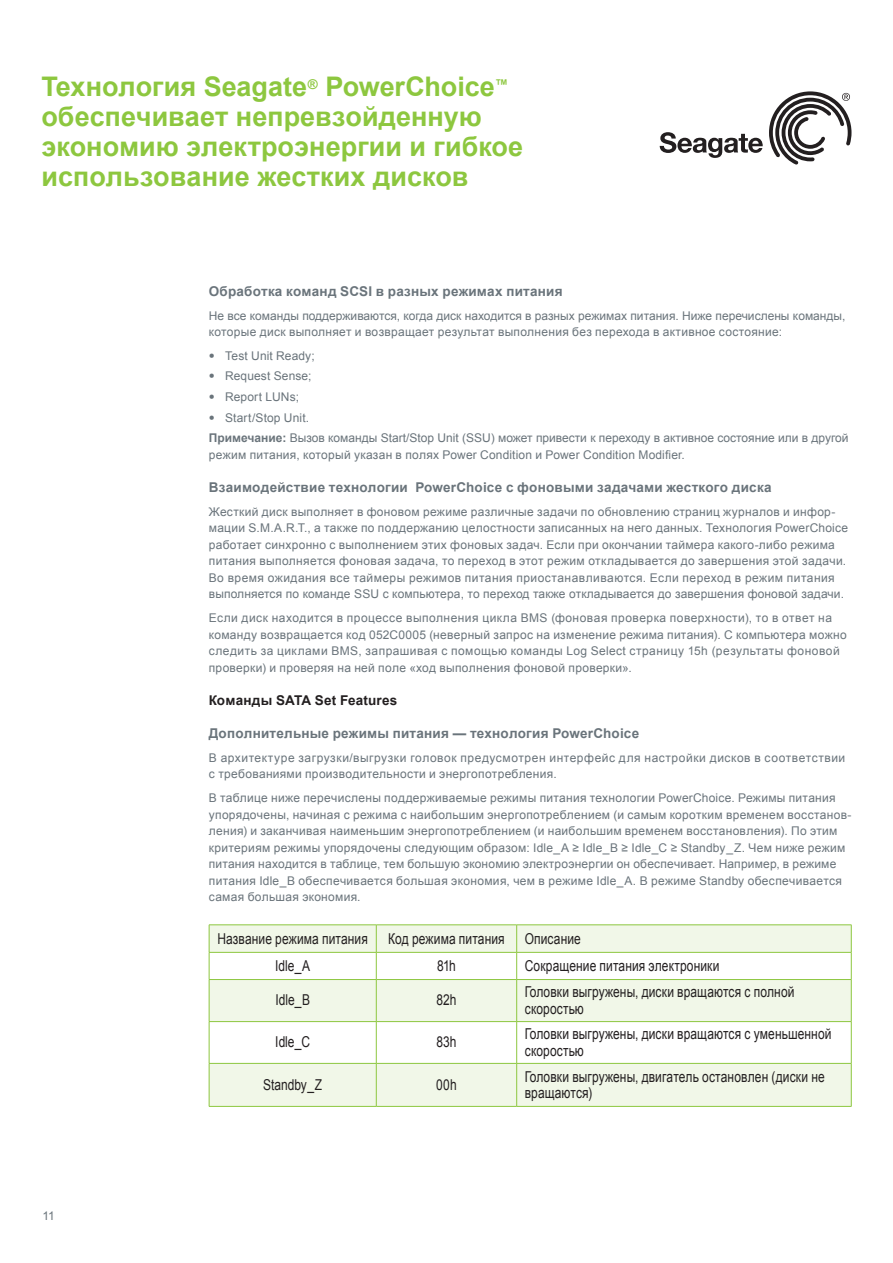
<style>
.page{position:relative;width:893px;height:1263px;background:#fff}
.page>*{position:absolute;margin:0;border:0;box-sizing:border-box;transform-origin:0 0}
.t1{font:700 27px/30px "Arial";color:#8dc73f}
.t2{font:15px/16.5px "Arial";letter-spacing:.01em;color:#231f20;scale:.8 1}
.t3{font:700 13.5px "Arial";letter-spacing:.015em;color:#6a747b}
.t4{font:700 13.5px "Arial";letter-spacing:.015em;color:#231f20}
.t5{font:12px/16.5px "Arial";letter-spacing:.025em;color:#6a747b}
.t6{font:12px/16.5px "Arial";color:#6a747b}
.s1{font-family:"Helvetica Neue"}
.s2{font-weight:700}
</style>
<div class="page">
<svg style="left:210px;top:925px;width:641px;height:181px;fill:#f1f7e8"></svg>
<svg style="left:209px;top:925px;width:1px;height:54px"></svg>
<svg style="left:376px;top:925px;width:1px;height:54px"></svg>
<svg style="left:516px;top:925px;width:1px;height:54px"></svg>
<svg style="left:851px;top:925px;width:1px;height:54px"></svg>
<hr style="left:209px;top:924px;width:167px;height:1px;background:#8dc73f">
<hr style="left:376px;top:924px;width:141px;height:1px;background:#8dc73f">
<hr style="left:517px;top:924px;width:334px;height:1px;background:#8dc73f">
<hr style="left:209px;top:952px;width:167px;height:1px;background:#8dc73f">
<hr style="left:376px;top:952px;width:141px;height:1px;background:#8dc73f">
<hr style="left:517px;top:952px;width:334px;height:1px;background:#8dc73f">
<hr style="left:209px;top:980px;width:1px;height:41px;background:#8dc73f">
<hr style="left:209px;top:1022px;width:1px;height:41px;background:#8dc73f">
<hr style="left:209px;top:1064px;width:1px;height:42px;background:#8dc73f">
<hr style="left:209px;top:979px;width:167px;height:1px;background:#8dc73f">
<hr style="left:209px;top:1021px;width:167px;height:1px;background:#8dc73f">
<hr style="left:209px;top:1063px;width:167px;height:1px;background:#8dc73f">
<hr style="left:376px;top:980px;width:1px;height:41px;background:#8dc73f">
<hr style="left:376px;top:1022px;width:1px;height:41px;background:#8dc73f">
<hr style="left:376px;top:1064px;width:1px;height:42px;background:#8dc73f">
<hr style="left:376px;top:979px;width:141px;height:1px;background:#8dc73f">
<hr style="left:517px;top:979px;width:334px;height:1px;background:#8dc73f">
<hr style="left:376px;top:1021px;width:141px;height:1px;background:#8dc73f">
<hr style="left:517px;top:1021px;width:334px;height:1px;background:#8dc73f">
<hr style="left:376px;top:1063px;width:141px;height:1px;background:#8dc73f">
<hr style="left:517px;top:1063px;width:334px;height:1px;background:#8dc73f">
<hr style="left:209px;top:1106px;width:167px;height:1px;background:#8dc73f">
<hr style="left:516px;top:980px;width:1px;height:41px;background:#8dc73f">
<hr style="left:851px;top:980px;width:1px;height:41px;background:#8dc73f">
<hr style="left:516px;top:1022px;width:1px;height:41px;background:#8dc73f">
<hr style="left:851px;top:1022px;width:1px;height:41px;background:#8dc73f">
<hr style="left:516px;top:1064px;width:1px;height:42px;background:#8dc73f">
<hr style="left:851px;top:1064px;width:1px;height:42px;background:#8dc73f">
<hr style="left:376px;top:1106px;width:141px;height:1px;background:#8dc73f">
<hr style="left:517px;top:1106px;width:334px;height:1px;background:#8dc73f">
<svg style="left:660px;top:132px;width:103px;height:26px"></svg>
<svg style="left:769px;top:91px;width:82px;height:74px"></svg>
<h1 class="t1" style="left:41px;top:73px;width:483px">Технология Seagate<sup>®</sup> PowerChoice<sup>™ </sup>обеспечивает непревзойденную экономию электроэнергии и гибкое использование жестких дисков</h1>
<p class="t3" style="left:209px;top:282px;width:355px">Обработка команд SCSI в разных режимах питания</p>
<p class="t6" style="left:209px;top:307px;width:638px">Не все команды поддерживаются, когда диск находится в разных режимах питания. Ниже перечислены команды, которые диск выполняет и возвращает результат выполнения без перехода в активное состояние:</p>
<p class="t5" style="left:209px;top:348px;width:107px"><span class="s1">•</span> Test Unit Ready;</p>
<p class="t5" style="left:209px;top:368px;width:104px"><span class="s1">•</span> Request Sense;</p>
<p class="t5" style="left:209px;top:388px;width:92px"><span class="s1">•</span> Report LUNs;</p>
<p class="t6" style="left:209px;top:408px;width:641px;line-height:20.2px"><span class="s1">•</span> Start/Stop Unit.<br><span class="s2">Примечание:</span> Вызов команды Start/Stop Unit (SSU) может привести к переходу в активное состояние или в другой</p>
<p class="t5" style="left:209px;top:446px;width:478px">режим питания, который указан в полях Power Condition и Power Condition Modifier.</p>
<p class="t3" style="left:209px;top:478px;width:564px">Взаимодействие технологии PowerChoice с фоновыми задачами жесткого диска</p>
<p class="t5" style="left:209px;top:503px;width:641px">Жесткий диск выполняет в фоновом режиме различные задачи по обновлению страниц журналов и инфор&shy;мации S.M.A.R.T., а также по поддержанию целостности записанных на него данных. Технология PowerChoice работает синхронно с выполнением этих фоновых задач. Если при окончании таймера какого-либо режима питания выполняется фоновая задача, то переход в этот режим откладывается до завершения этой задачи.<br>Во время ожидания все таймеры режимов питания приостанавливаются. Если переход в режим питания выполняется по команде SSU с компьютера, то переход также откладывается до завершения фоновой задачи.</p>
<p class="t5" style="left:209px;top:610px;width:639px">Если диск находится в процессе выполнения цикла BMS (фоновая проверка поверхности), то в ответ на команду возвращается код 052C0005 (неверный запрос на изменение режима питания). С компьютера можно следить за циклами BMS, запрашивая с помощью команды Log Select страницу 15h (результаты фоновой проверки) и проверяя на ней поле «ход выполнения фоновой проверки».</p>
<p class="t4" style="left:209px;top:691px;width:190px">Команды SATA Set Features</p>
<p class="t3" style="left:209px;top:724px;width:432px">Дополнительные режимы питания — технология PowerChoice</p>
<p class="t5" style="left:209px;top:749px;width:638px">В архитектуре загрузки/выгрузки головок предусмотрен интерфейс для настройки дисков в соответствии с требованиями производительности и энергопотребления.</p>
<p class="t5" style="left:209px;top:790px;width:644px">В таблице ниже перечислены поддерживаемые режимы питания технологии PowerChoice. Режимы питания упорядочены, начиная с режима с наибольшим энергопотреблением (и самым коротким временем восстанов&shy;ления) и заканчивая наименьшим энергопотреблением (и наибольшим временем восстановления). По этим критериям режимы упорядочены следующим образом: Idle_A ≥ Idle_B ≥ Idle_C ≥ Standby_Z. Чем ниже режим питания находится в таблице, тем большую экономию электроэнергии он обеспечивает. Например, в режиме питания Idle_B обеспечивается большая экономия, чем в режиме Idle_A. В режиме Standby обеспечивается самая большая экономия.</p>
<p class="t5" style="left:43px;top:1208px;width:14px">11</p>
<p class="t2" style="left:217px;top:930px;width:189px">Название режима питания</p>
<p class="t2" style="left:388px;top:930px;width:147px">Код режима питания</p>
<p class="t2" style="left:525px;top:930px;width:72px">Описание</p>
<p class="t2" style="left:275px;top:957px;width:45px">Idle_A</p>
<p class="t2" style="left:437px;top:957px;width:25px">81h</p>
<p class="t2" style="left:525px;top:957px;width:245px">Сокращение питания электроники</p>
<p class="t2" style="left:275px;top:992px;width:45px">Idle_B</p>
<p class="t2" style="left:437px;top:992px;width:26px">82h</p>
<p class="t2" style="left:525px;top:984px;width:339px">Головки выгружены, диски вращаются с полной скоростью</p>
<p class="t2" style="left:275px;top:1034px;width:45px">Idle_C</p>
<p class="t2" style="left:436px;top:1034px;width:27px">83h</p>
<p class="t2" style="left:525px;top:1026px;width:385px">Головки выгружены, диски вращаются с уменьшенной скоростью</p>
<p class="t2" style="left:263px;top:1076px;width:75px">Standby_Z</p>
<p class="t2" style="left:436px;top:1076px;width:27px">00h</p>
<p class="t2" style="left:525px;top:1068px;width:376px">Головки выгружены, двигатель остановлен (диски не вращаются)</p>
</div>
